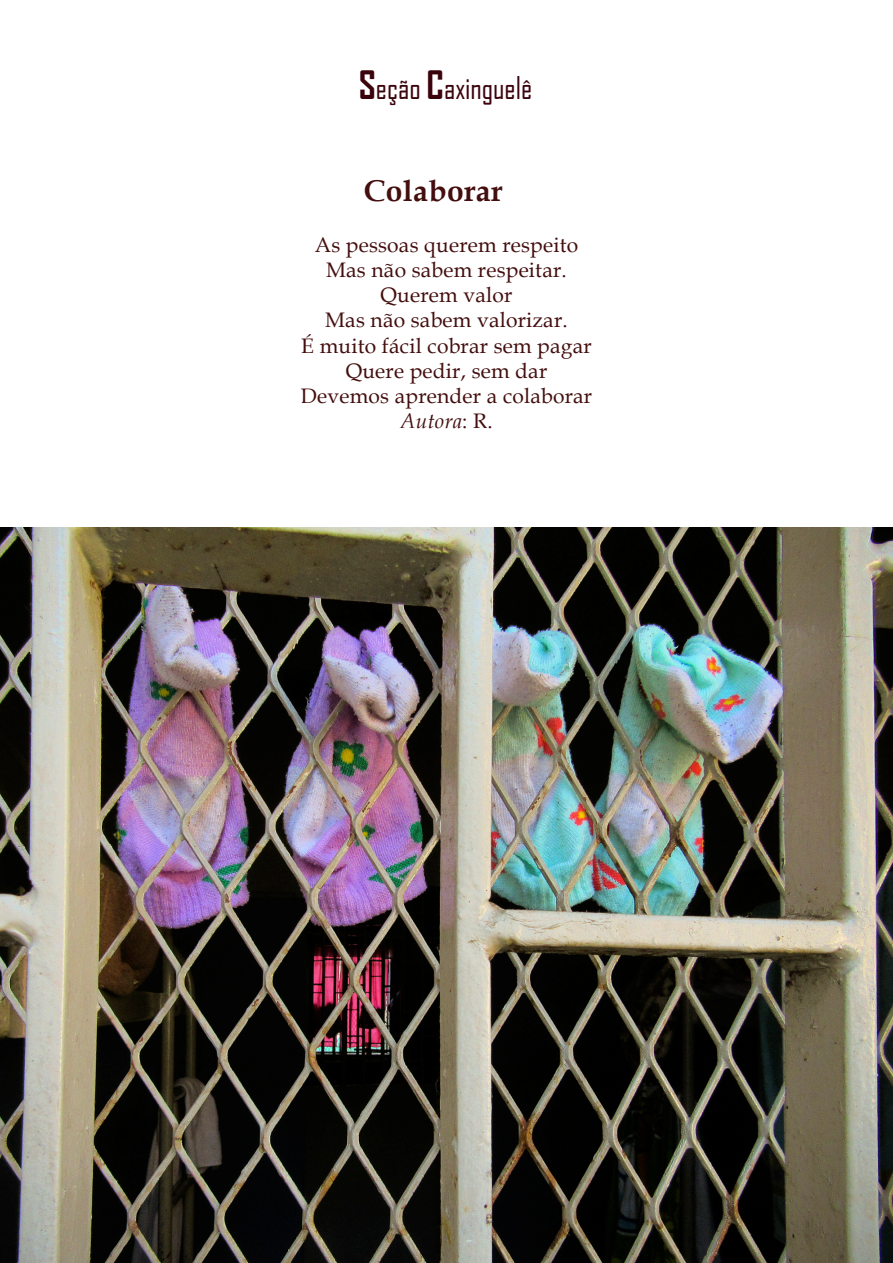
<style>
.page{position:relative;width:893px;height:1263px;background:#fff}
.page>*{position:absolute;margin:0;border:0;box-sizing:border-box;transform-origin:0 0}
.t1{font:30px "Agency FB";color:#3b030c}
.t2{font:700 30px "Book Antiqua";letter-spacing:.01em;color:#440e0e}
.t3{font:21px "Book Antiqua";letter-spacing:.01em;color:#440e0e}
.t4{font:italic 21px "Book Antiqua";letter-spacing:.01em;color:#440e0e}
.s1{font-weight:700;font-size:37.5px}
.s2{font-size:18px;color:#fff}
.s3{font-style:normal}
</style>
<div class="page">
<img style="left:0;top:527px;width:893px;height:736px">
<h1 class="t1" style="left:359px;top:70px;width:175px"><span class="s1">S</span>eção <span class="s1">C</span>axinguelê</h1>
<p class="t2" style="left:364px;top:171px;width:167px">Colaborar <span class="s2">Po</span></p>
<p class="t3" style="left:315px;top:230px;width:265px">As pessoas querem respeito</p>
<p class="t3" style="left:326px;top:255px;width:242px">Mas não sabem respeitar.</p>
<p class="t3" style="left:380px;top:280px;width:133px">Querem valor</p>
<p class="t3" style="left:325px;top:306px;width:244px">Mas não sabem valorizar.</p>
<p class="t3" style="left:301px;top:331px;width:292px">É muito fácil cobrar sem pagar</p>
<p class="t3" style="left:346px;top:356px;width:203px">Quere pedir, sem dar</p>
<p class="t3" style="left:301px;top:381px;width:293px">Devemos aprender a colaborar</p>
<p class="t4" style="left:400px;top:406px;width:94px">Autora<span class="s3">: R.</span></p>
</div>
